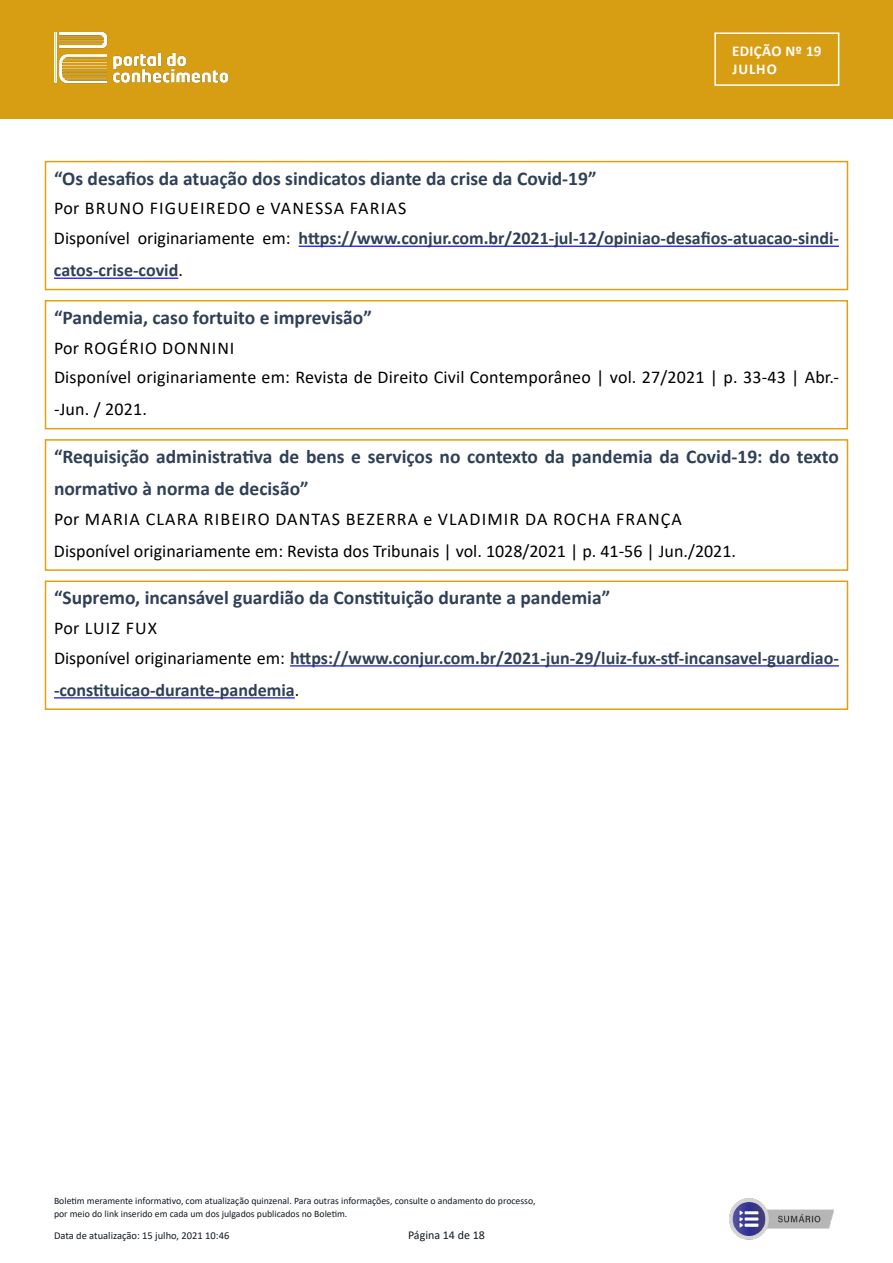
<style>
.page{position:relative;width:893px;height:1263px;background:#fff}
.page>*{position:absolute;margin:0;border:0;box-sizing:border-box;transform-origin:0 0}
.t1{font:700 19.5px/32px "Calibri";color:#304057}
.t2{font:700 18px/29.7px "Calibri";color:#304057}
.t3{font:18px/29.7px "Calibri";letter-spacing:.01em;color:#000}
.t4{font:700 15px/18px "Calibri";letter-spacing:.02em;color:#fff}
.t5{font:12px "Calibri";color:#131a22}
.t6{font:10.5px "Calibri";color:#131a22}
.t7{font:9.75px/12.3px "Calibri";color:#131a22}
.s1{font-weight:400;color:#000}
</style>
<div class="page">
<div style="left:0;top:0;width:893px;height:118px;background:#d89e13"></div>
<img style="left:55px;top:33px;width:173px;height:51px">
<div style="left:714px;top:32px;width:125px;height:54px;border:2px solid #fff"></div>
<div style="left:45px;top:161px;width:803px;height:129px;border:2px solid #e0a011"></div>
<hr style="left:299px;top:246px;width:540px;height:1px;background:#00f">
<hr style="left:54px;top:278px;width:124px;height:1px;background:#00f">
<div style="left:45px;top:300px;width:803px;height:129px;border:2px solid #e0a011"></div>
<div style="left:45px;top:439px;width:803px;height:132px;border:2px solid #e0a011"></div>
<div style="left:45px;top:580px;width:803px;height:130px;border:2px solid #e0a011"></div>
<hr style="left:290px;top:665px;width:549px;height:1px;background:#00f">
<hr style="left:54px;top:697px;width:241px;height:1px;background:#00f">
<img style="left:729px;top:1198px;width:105px;height:42px">
<p class="t4" style="left:732px;top:42px;width:91px">EDIÇÃO Nº 19<br>JULHO</p>
<p class="t1" style="left:54px;top:162px;width:544px">“Os desafios da atuação dos sindicatos diante da crise da Covid-19”</p>
<p class="t2" style="left:54px;top:193px;width:786px"><span class="s1">Por BRUNO FIGUEIREDO e VANESSA FARIAS<br>Disponível originariamente em:</span> https://www.conjur.com.br/2021-jul-12/opiniao-desafios-atuacao-sindi-</p>
<p class="t2" style="left:54px;top:255px;width:130px">catos-crise-covid<span class="s1">.</span></p>
<p class="t1" style="left:54px;top:301px;width:319px">“Pandemia, caso fortuito e imprevisão”</p>
<p class="t3" style="left:54px;top:332px;width:786px">Por ROGÉRIO DONNINI<br>Disponível originariamente em: Revista de Direito Civil Contemporâneo | vol. 27/2021 | p. 33-43 | Abr.-</p>
<p class="t3" style="left:54px;top:394px;width:94px">-Jun. / 2021.</p>
<p class="t1" style="left:54px;top:440px;width:786px">“Requisição administrativa de bens e serviços no contexto da pandemia da Covid-19: do texto normativo à norma de decisão”</p>
<p class="t3" style="left:54px;top:502px;width:684px;line-height:32px">Por MARIA CLARA RIBEIRO DANTAS BEZERRA e VLADIMIR DA ROCHA FRANÇA<br>Disponível originariamente em: Revista dos Tribunais | vol. 1028/2021 | p. 41-56 | Jun./2021.</p>
<p class="t1" style="left:54px;top:582px;width:558px">“Supremo, incansável guardião da Constituição durante a pandemia”</p>
<p class="t2" style="left:54px;top:613px;width:786px"><span class="s1">Por LUIZ FUX<br>Disponível originariamente em:</span> https://www.conjur.com.br/2021-jun-29/luiz-fux-stf-incansavel-guardiao-</p>
<p class="t2" style="left:54px;top:675px;width:247px">-constituicao-durante-pandemia<span class="s1">.</span></p>
<p class="t7" style="left:54px;top:1195px;width:483px">Boletim meramente informativo, com atualização quinzenal. Para outras informações, consulte o andamento do processo, por meio do link inserido em cada um dos julgados publicados no Boletim.</p>
<p class="t6" style="left:54px;top:1229px;width:177px">Data de atualização: 15 julho, 2021 10:46</p>
<p class="t5" style="left:408px;top:1227px;width:78px">Página 14 de 18</p>
</div>
